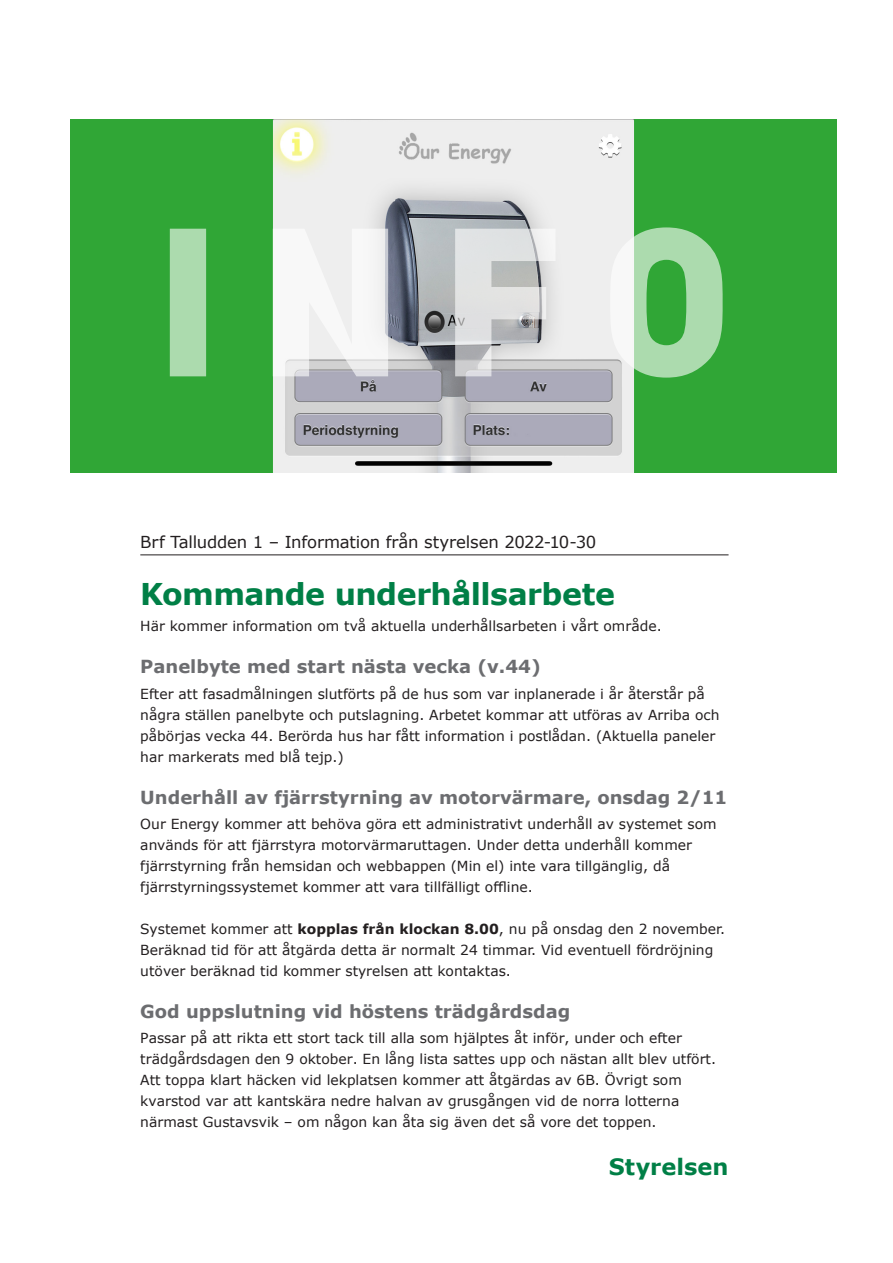
<style>
.page{position:relative;width:893px;height:1263px;background:#fff}
.page>*{position:absolute;margin:0;border:0;box-sizing:border-box;transform-origin:0 0}
.brödtext{font:700 30px "Verdana";letter-spacing:-.02em;color:#007f46}
.Mellanrubbe{font:700 22.5px "Verdana";color:#007f46}
.brödtext-2{font:700 18px "Verdana";color:#6c6d70}
.Brf_Talludden_1{font:16.5px "Verdana";letter-spacing:-.015em;color:#231f20}
.brödtext-3{font:13.8px/21px "Verdana";color:#231f20}
.s1{font-weight:700}
</style>
<div class="page">
<img style="left:71px;top:119px;width:765px;height:354px">
<hr style="left:140px;top:554px;width:589px;height:1px;background:#231f20">
<svg style="left:170px;top:227px;width:553px;height:151px"></svg>
<p class="Brf_Talludden_1" style="left:140px;top:531px;width:458px">Brf Talludden 1 – Information från styrelsen 2022-10-30</p>
<p class="brödtext" style="left:140px;top:573px;width:476px">Kommande underhållsarbete</p>
<p class="brödtext-3" style="left:140px;top:616px;width:523px">Här kommer information om två aktuella underhållsarbeten i vårt område.</p>
<p class="brödtext-2" style="left:140px;top:654px;width:402px">Panelbyte med start nästa vecka (v.44)</p>
<p class="brödtext-3" style="left:140px;top:683px;width:581px">Efter att fasadmålningen slutförts på de hus som var inplanerade i år återstår på några ställen panelbyte och putslagning. Arbetet kommar att utföras av Arriba och påbörjas vecka 44. Berörda hus har fått information i postlådan. (Aktuella paneler har markerats med blå tejp.)</p>
<p class="brödtext-2" style="left:140px;top:784px;width:589px">Underhåll av fjärrstyrning av motorvärmare, onsdag 2/11</p>
<p class="brödtext-3" style="left:140px;top:813px;width:578px">Our Energy kommer att behöva göra ett administrativt underhåll av systemet som används för att fjärrstyra motorvärmaruttagen. Under detta underhåll kommer fjärrstyrning från hemsidan och webbappen (Min el) inte vara tillgänglig, då fjärrstyrningssystemet kommer att vara tillfälligt offline.</p>
<p class="brödtext-3" style="left:140px;top:918px;width:586px">Systemet kommer att <span class="s1">kopplas från klockan 8.00</span>, nu på onsdag den 2 november.<br>Beräknad tid för att åtgärda detta är normalt 24 timmar. Vid eventuell fördröjning utöver beräknad tid kommer styrelsen att kontaktas.</p>
<p class="brödtext-2" style="left:140px;top:999px;width:432px">God uppslutning vid höstens trädgårdsdag</p>
<p class="brödtext-3" style="left:140px;top:1027px;width:577px">Passar på att rikta ett stort tack till alla som hjälptes åt inför, under och efter trädgårdsdagen den 9 oktober. En lång lista sattes upp och nästan allt blev utfört.<br>Att toppa klart häcken vid lekplatsen kommer att åtgärdas av 6B. Övrigt som kvarstod var att kantskära nedre halvan av grusgången vid de norra lotterna närmast Gustavsvik – om någon kan åta sig även det så vore det toppen.</p>
<p class="Mellanrubbe" style="left:609px;top:1151px;width:121px">Styrelsen</p>
</div>
